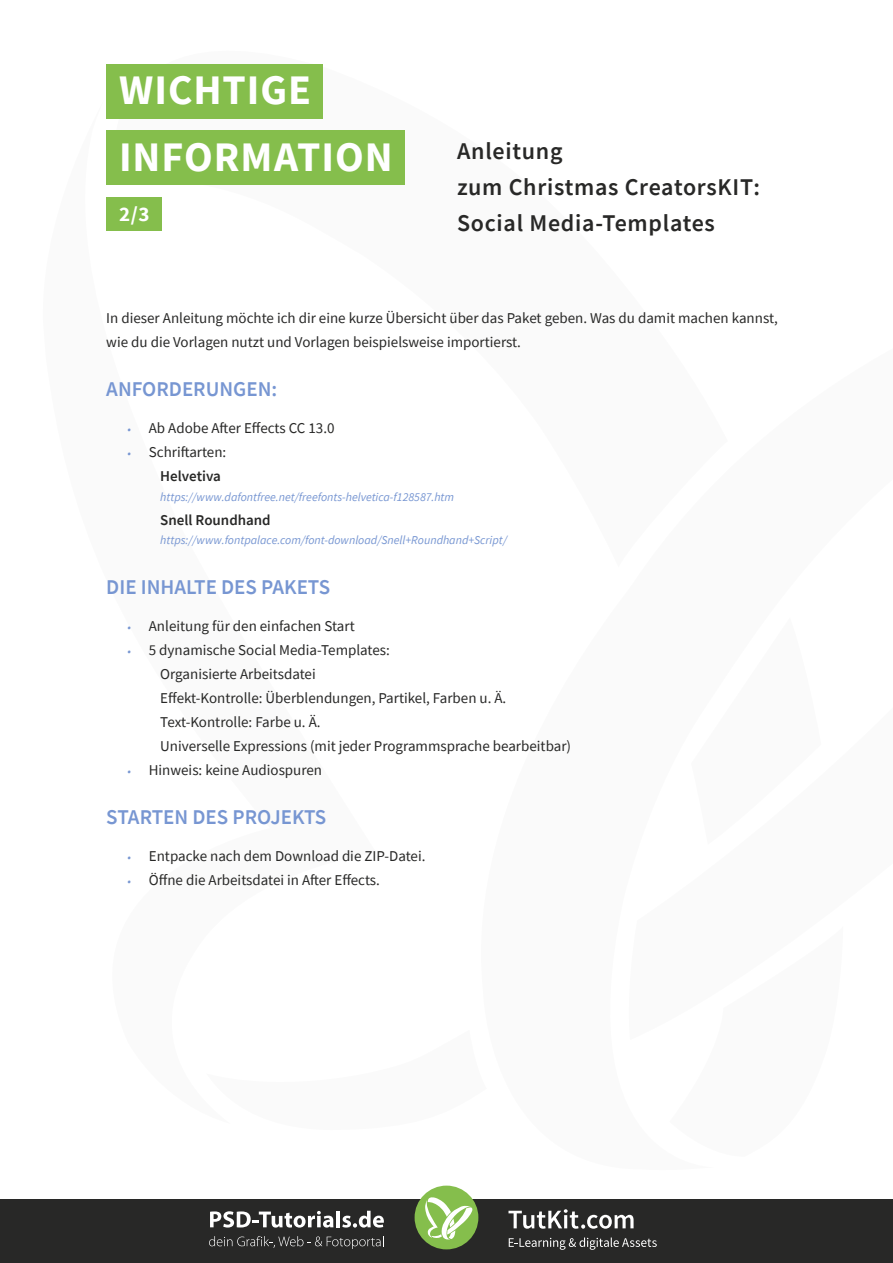
<style>
.page{position:relative;width:893px;height:1263px;background:#fff}
.page>*{position:absolute;margin:0;border:0;box-sizing:border-box;transform-origin:0 0}
.t1{font:700 42px/66.8px "Source Sans Pro";letter-spacing:.025em;color:#fff}
.t2{font:600 24px/36px "Source Sans Pro";letter-spacing:.03em;color:#282827}
.t3{font:600 21px "Source Sans Pro";color:#7796d2}
.t4{font:700 21px "Source Sans Pro";color:#fff}
.t5{font:15px/24px "Source Sans Pro";color:#282827}
.t6{font:600 15px "Source Sans Pro";color:#282827}
.t7{font:italic 12px "Source Sans Pro";color:#7796d2}
.s1{font-style:italic;font-size:12px;color:#7796d2}
.s2{font-weight:600}
</style>
<div class="page">
<div style="left:0;top:1199px;width:893px;height:64px;background:#282827"></div>
<div style="left:415px;top:1185px;width:63px;height:64px;background:#85be4c;border-radius:50%"></div>
<svg style="left:425px;top:1196px;width:48px;height:43px"></svg>
<svg style="left:509px;top:1237px;width:148px;height:13px"></svg>
<svg style="left:508px;top:1209px;width:126px;height:20px"></svg>
<svg style="left:210px;top:1211px;width:123px;height:16px"></svg>
<hr style="left:336px;top:1211px;width:4px;height:16px;background:#fff">
<svg style="left:342px;top:1211px;width:42px;height:16px"></svg>
<svg style="left:209px;top:1236px;width:175px;height:13px"></svg>
<div style="left:106px;top:197px;width:56px;height:34px;background:#85be4c"></div>
<div style="left:106px;top:64px;width:217px;height:55px;background:#85be4c"></div>
<div style="left:106px;top:131px;width:298px;height:54px;background:#85be4c"></div>
<h1 class="t1" style="left:119px;top:56px;width:275px">WICHTIGE<br>INFORMATION</h1>
<h3 class="t4" style="left:119px;top:200px;width:32px">2/3</h3>
<h2 class="t2" style="left:457px;top:133px;width:304px">Anleitung<br>zum Christmas CreatorsKIT:<br>Social Media-Templates</h2>
<p class="t5" style="left:106px;top:306px;width:673px">In dieser Anleitung möchte ich dir eine kurze Übersicht über das Paket geben. Was du damit machen kannst, wie du die Vorlagen nutzt und Vorlagen beispielsweise importierst.</p>
<h3 class="t3" style="left:106px;top:376px;width:173px">ANFORDERUNGEN:</h3>
<p class="t5" style="left:128px;top:416px;width:208px"><span class="s1">•</span> Ab Adobe After Effects CC 13.0</p>
<p class="t5" style="left:160px;top:440px;width:68px;text-indent:-33px"><span class="s1">•</span> Schriftarten:<br><span class="s2">Helvetiva</span></p>
<p class="t7" style="left:160px;top:489px;width:295px">https://www.dafontfree.net/freefonts-helvetica-f128587.htm</p>
<p class="t6" style="left:160px;top:510px;width:112px">Snell Roundhand</p>
<p class="t7" style="left:160px;top:533px;width:348px">https://www.fontpalace.com/font-download/Snell+Roundhand+Script/</p>
<h3 class="t3" style="left:106px;top:573px;width:225px">DIE INHALTE DES PAKETS</h3>
<p class="t5" style="left:128px;top:613px;width:229px"><span class="s1">•</span> Anleitung für den einfachen Start</p>
<p class="t5" style="left:160px;top:637px;width:412px;text-indent:-33px"><span class="s1">•</span> 5 dynamische Social Media-Templates:<br>Organisierte Arbeitsdatei<br>Effekt-Kontrolle: Überblendungen, Partikel, Farben u. Ä.<br>Text-Kontrolle: Farbe u. Ä.<br>Universelle Expressions (mit jeder Programmsprache bearbeitbar)</p>
<p class="t5" style="left:128px;top:757px;width:196px"><span class="s1">•</span> Hinweis: keine Audiospuren</p>
<h3 class="t3" style="left:106px;top:803px;width:222px">STARTEN DES PROJEKTS</h3>
<p class="t5" style="left:128px;top:844px;width:299px"><span class="s1">•</span> Entpacke nach dem Download die ZIP-Datei.</p>
<p class="t5" style="left:128px;top:868px;width:254px"><span class="s1">•</span> Öffne die Arbeitsdatei in After Effects.</p>
</div>
